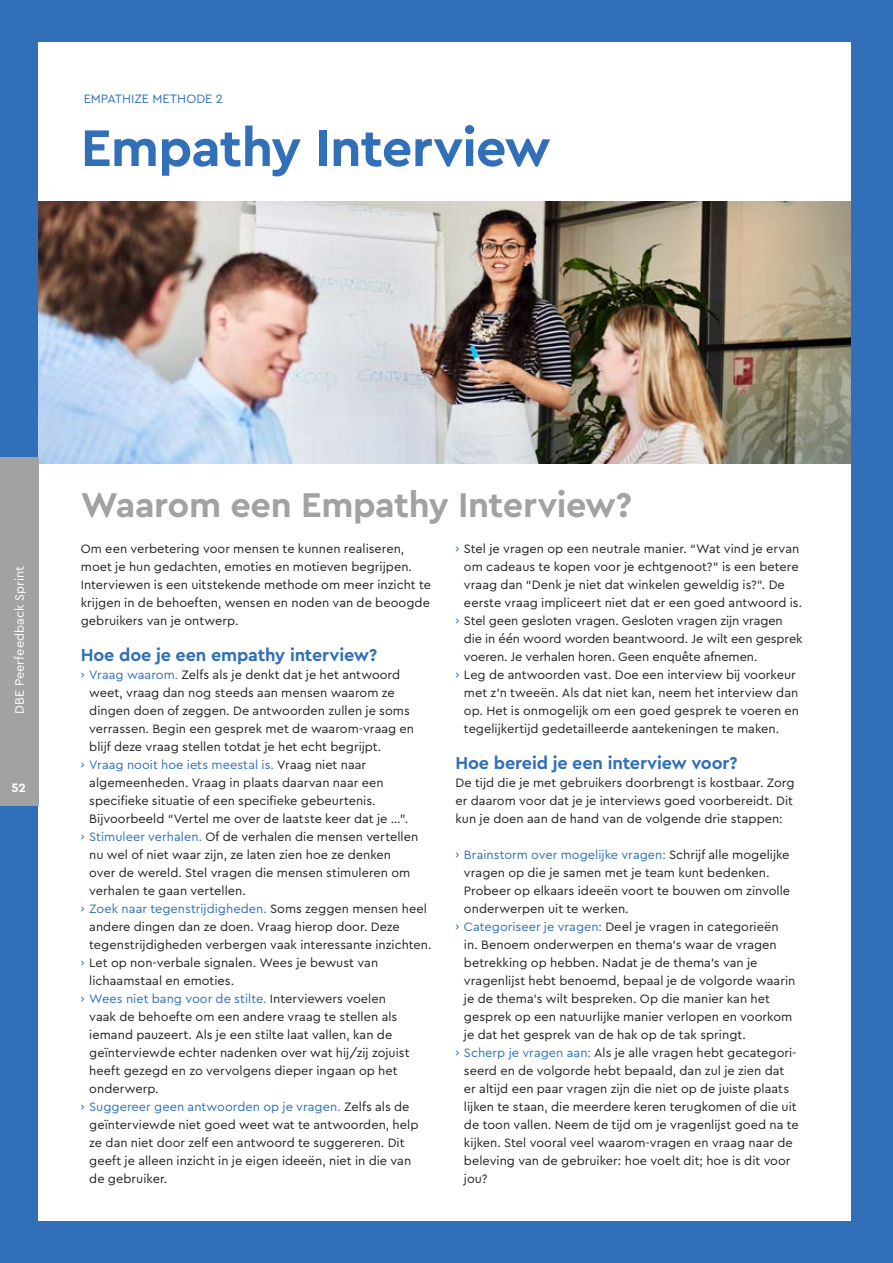
<style>
.page{position:relative;width:893px;height:1263px;background:#3170b8}
.page>*{position:absolute;margin:0;border:0;box-sizing:border-box;transform-origin:0 0}
.t1{font:700 54px "Cera PRO";letter-spacing:-.02em;color:#3170b8}
.t2{font:700 36px "Cera PRO";letter-spacing:-.015em;color:#a2a2a3}
.tussenkop{font:700 18px "Cera PRO";letter-spacing:-.01em;color:#3170b8}
.t3{font:12.75px/18px "Cera PRO";color:#231f20}
.t4{font:12.75px "Cera PRO";letter-spacing:.005em;color:#fff}
.t5{font:12.75px "Cera PRO";color:#3170b8}
.t6{font:700 12.75px "Cera PRO";color:#fff}
.s1{color:#3170b8}
</style>
<div class="page">
<div style="left:38px;top:43px;width:812px;height:1178px;background:#fff"></div>
<img style="left:38px;top:202px;width:812px;height:261px">
<div style="left:0;top:457px;width:38px;height:349px;background:#a2a2a3"></div>
<p class="t5" style="left:84px;top:90px;width:141px">EMPATHIZE METHODE 2</p>
<p class="t1" style="left:81px;top:112px;width:472px">Empathy Interview</p>
<p class="t4" style="left:11px;top:714px;width:149px;rotate:-90deg">DBE Peerfeedback Sprint</p>
<p class="t6" style="left:11px;top:779px;width:16px">52</p>
<p class="t2" style="left:81px;top:481px;width:553px">Waarom een Empathy Interview?</p>
<p class="t3" style="left:81px;top:539px;width:352px">Om een verbetering voor mensen te kunnen realiseren, moet je hun gedachten, emoties en motieven begrijpen.<br>Interviewen is een uitstekende methode om meer inzicht te krijgen in de behoeften, wensen en noden van de beoogde gebruikers van je ontwerp.</p>
<p class="tussenkop" style="left:81px;top:643px;width:298px">Hoe doe je een empathy interview?</p>
<p class="t3" style="left:89px;top:665px;width:326px;text-indent:-9px"><span class="s1">› Vraag waarom.</span> Zelfs als je denkt dat je het antwoord weet, vraag dan nog steeds aan mensen waarom ze dingen doen of zeggen. De antwoorden zullen je soms verrassen. Begin een gesprek met de waarom-vraag en blijf deze vraag stellen totdat je het echt begrijpt.</p>
<p class="t3" style="left:89px;top:755px;width:321px;text-indent:-9px"><span class="s1">› Vraag nooit hoe iets meestal is.</span> Vraag niet naar algemeenheden. Vraag in plaats daarvan naar een specifieke situatie of een specifieke gebeurtenis.<br>Bijvoorbeeld “Vertel me over de laatste keer dat je …”.</p>
<p class="t3" style="left:89px;top:827px;width:330px;text-indent:-9px"><span class="s1">› Stimuleer verhalen.</span> Of de verhalen die mensen vertellen nu wel of niet waar zijn, ze laten zien hoe ze denken over de wereld. Stel vragen die mensen stimuleren om verhalen te gaan vertellen.</p>
<p class="t3" style="left:89px;top:899px;width:344px;text-indent:-9px"><span class="s1">› Zoek naar tegenstrijdigheden.</span> Soms zeggen mensen heel andere dingen dan ze doen. Vraag hierop door. Deze tegenstrijdigheden verbergen vaak interessante inzichten.</p>
<p class="t3" style="left:89px;top:953px;width:290px;text-indent:-9px"><span class="s1">›</span> Let op non-verbale signalen. Wees je bewust van lichaamstaal en emoties.</p>
<p class="t3" style="left:89px;top:989px;width:322px;text-indent:-9px"><span class="s1">› Wees niet bang voor de stilte.</span> Interviewers voelen vaak de behoefte om een andere vraag te stellen als iemand pauzeert. Als je een stilte laat vallen, kan de geïnterviewde echter nadenken over wat hij/zij zojuist heeft gezegd en zo vervolgens dieper ingaan op het onderwerp.</p>
<p class="t3" style="left:89px;top:1097px;width:331px;text-indent:-9px"><span class="s1">› Suggereer geen antwoorden op je vragen.</span> Zelfs als de geïnterviewde niet goed weet wat te antwoorden, help ze dan niet door zelf een antwoord te suggereren. Dit geeft je alleen inzicht in je eigen ideeën, niet in die van de gebruiker.</p>
<p class="t3" style="left:464px;top:539px;width:340px;text-indent:-9px"><span class="s1">›</span> Stel je vragen op een neutrale manier. “Wat vind je ervan om cadeaus te kopen voor je echtgenoot?” is een betere vraag dan “Denk je niet dat winkelen geweldig is?”. De eerste vraag impliceert niet dat er een goed antwoord is.</p>
<p class="t3" style="left:464px;top:611px;width:340px;text-indent:-9px"><span class="s1">›</span> Stel geen gesloten vragen. Gesloten vragen zijn vragen die in één woord worden beantwoord. Je wilt een gesprek voeren. Je verhalen horen. Geen enquête afnemen.</p>
<p class="t3" style="left:464px;top:665px;width:337px;text-indent:-9px"><span class="s1">›</span> Leg de antwoorden vast. Doe een interview bij voorkeur met z’n tweeën. Als dat niet kan, neem het interview dan op. Het is onmogelijk om een goed gesprek te voeren en tegelijkertijd gedetailleerde aantekeningen te maken.</p>
<p class="tussenkop" style="left:455px;top:751px;width:284px">Hoe bereid je een interview voor?</p>
<p class="t3" style="left:455px;top:773px;width:341px">De tijd die je met gebruikers doorbrengt is kostbaar. Zorg er daarom voor dat je je interviews goed voorbereidt. Dit kun je doen aan de hand van de volgende drie stappen:</p>
<p class="t3" style="left:464px;top:845px;width:328px;text-indent:-9px"><span class="s1">› Brainstorm over mogelijke vragen:</span> Schrijf alle mogelijke vragen op die je samen met je team kunt bedenken.<br>Probeer op elkaars ideeën voort te bouwen om zinvolle onderwerpen uit te werken.</p>
<p class="t3" style="left:464px;top:917px;width:333px;text-indent:-9px"><span class="s1">› Categoriseer je vragen:</span> Deel je vragen in categorieën in. Benoem onderwerpen en thema’s waar de vragen betrekking op hebben. Nadat je de thema’s van je vragenlijst hebt benoemd, bepaal je de volgorde waarin je de thema’s wilt bespreken. Op die manier kan het gesprek op een natuurlijke manier verlopen en voorkom je dat het gesprek van de hak op de tak springt.</p>
<p class="t3" style="left:464px;top:1043px;width:336px;text-indent:-9px"><span class="s1">› Scherp je vragen aan:</span> Als je alle vragen hebt gecategori&shy;seerd en de volgorde hebt bepaald, dan zul je zien dat er altijd een paar vragen zijn die niet op de juiste plaats lijken te staan, die meerdere keren terugkomen of die uit de toon vallen. Neem de tijd om je vragenlijst goed na te kijken. Stel vooral veel waarom-vragen en vraag naar de beleving van de gebruiker: hoe voelt dit; hoe is dit voor jou?</p>
</div>
